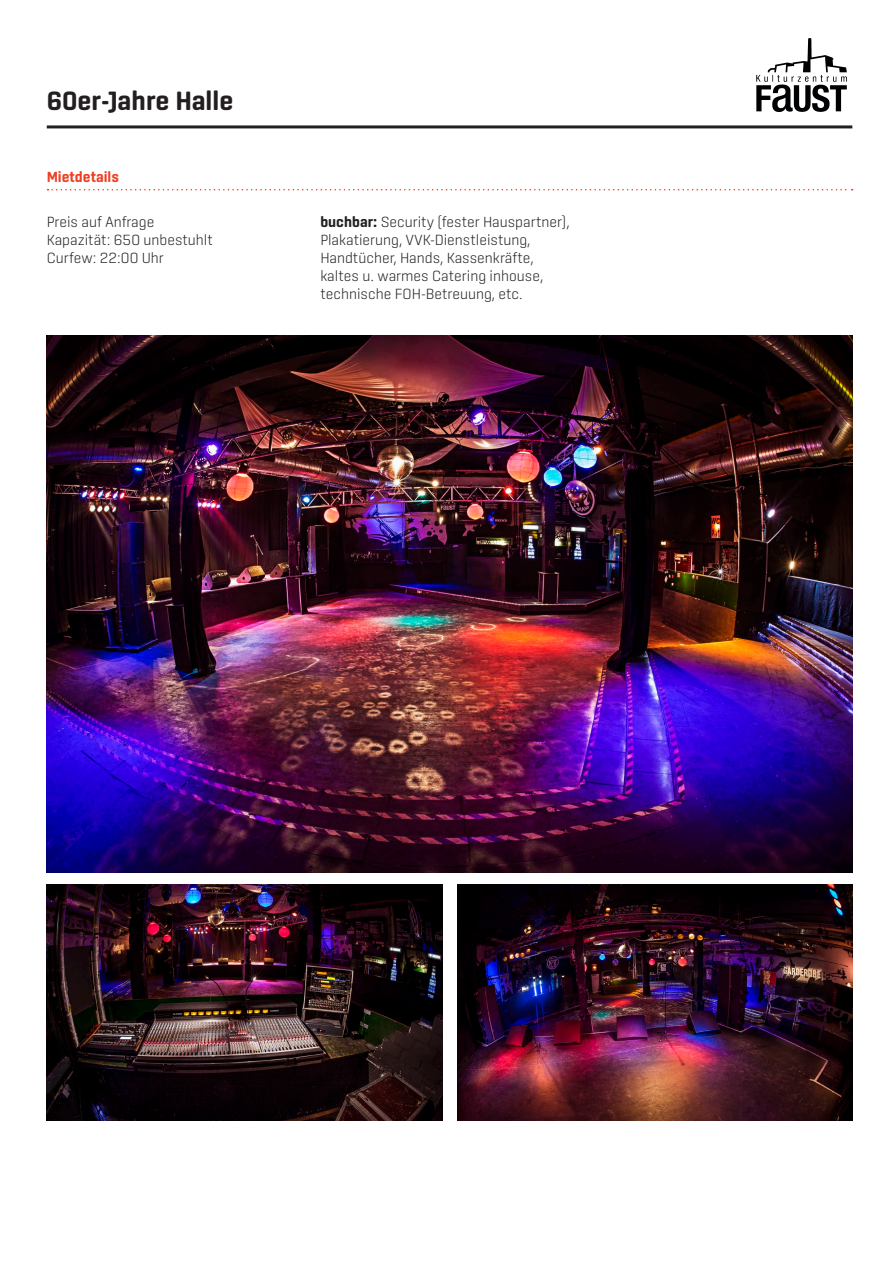
<style>
.page{position:relative;width:893px;height:1263px;background:#fff}
.page>*{position:absolute;margin:0;border:0;box-sizing:border-box;transform-origin:0 0}
.t1{font:700 27px "Center";color:#231f20}
.t2{font:300 15px/18px "Center";color:#231f20}
.t3{font:700 15px "Center";color:#ef3e22}
.s1{font-weight:700}
</style>
<div class="page">
<svg style="left:48px;top:189px;width:805px;height:1px"></svg>
<img style="left:757px;top:39px;width:90px;height:73px">
<hr style="left:47px;top:125px;width:805px;height:3px;background:#231f20">
<img style="left:47px;top:335px;width:805px;height:537px">
<img style="left:47px;top:884px;width:395px;height:236px">
<img style="left:458px;top:884px;width:394px;height:236px">
<h1 class="t1" style="left:47px;top:85px;width:188px">60er-Jahre Halle</h1>
<p class="t3" style="left:47px;top:168px;width:74px">Mietdetails</p>
<p class="t2" style="left:47px;top:212px;width:168px">Preis auf Anfrage<br>Kapazität: 650 unbestuhlt<br>Curfew: 22:00 Uhr</p>
<p class="t2" style="left:320px;top:212px;width:251px"><span class="s1">buchbar:</span> Security (fester Hauspartner), Plakatierung, VVK-Dienstleistung, Handtücher, Hands, Kassenkräfte, kaltes u. warmes Catering inhouse, technische FOH-Betreuung, etc.</p>
</div>
